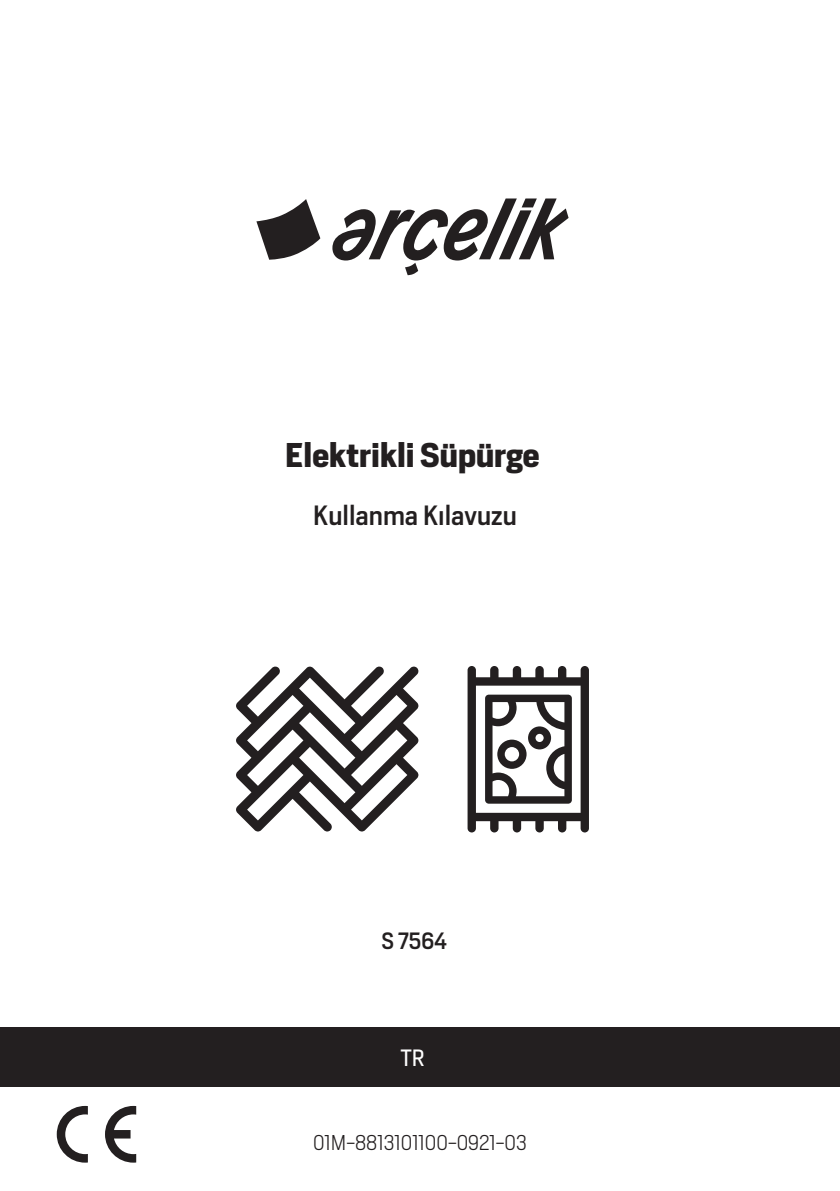
<style>
.page{position:relative;width:840px;height:1191px;background:#fff}
.page>*{position:absolute;margin:0;border:0;box-sizing:border-box;transform-origin:0 0}
.Urun_adi{font:700 32px "Heron Sans";color:#231f20}
.Kullanma_Kilavuzu{font:500 26px "Heron Sans";color:#231f20}
.Model_No{font:500 22px "Heron Sans";color:#231f20}
.Dil_Kodu{font:22px "Heron Sans";color:#fff}
.Takip_No{font:300 20px "Heron Sans";color:#231f20}
</style>
<div class="page">
<svg style="left:57px;top:1106px;width:31px;height:56px"></svg>
<svg style="left:105px;top:1106px;width:31px;height:56px"></svg>
<div style="left:0;top:1027px;width:839px;height:59px;background:#231f20"></div>
<svg style="left:256px;top:199px;width:64px;height:61px"></svg>
<svg style="left:332px;top:198px;width:236px;height:77px"></svg>
<svg style="left:467px;top:666px;width:121px;height:166px"></svg>
<svg style="left:236px;top:666px;width:182px;height:165px"></svg>
<p class="Urun_adi" style="left:285px;top:434px;width:256px">Elektrikli Süpürge</p>
<p class="Kullanma_Kilavuzu" style="left:313px;top:499px;width:205px">Kullanma Kılavuzu</p>
<p class="Model_No" style="left:381px;top:926px;width:67px">S 7564</p>
<p class="Dil_Kodu" style="left:400px;top:1043px;width:26px">TR</p>
<p class="Takip_No" style="left:313px;top:1130px;width:215px">01M-8813101100-0921-03</p>
</div>
